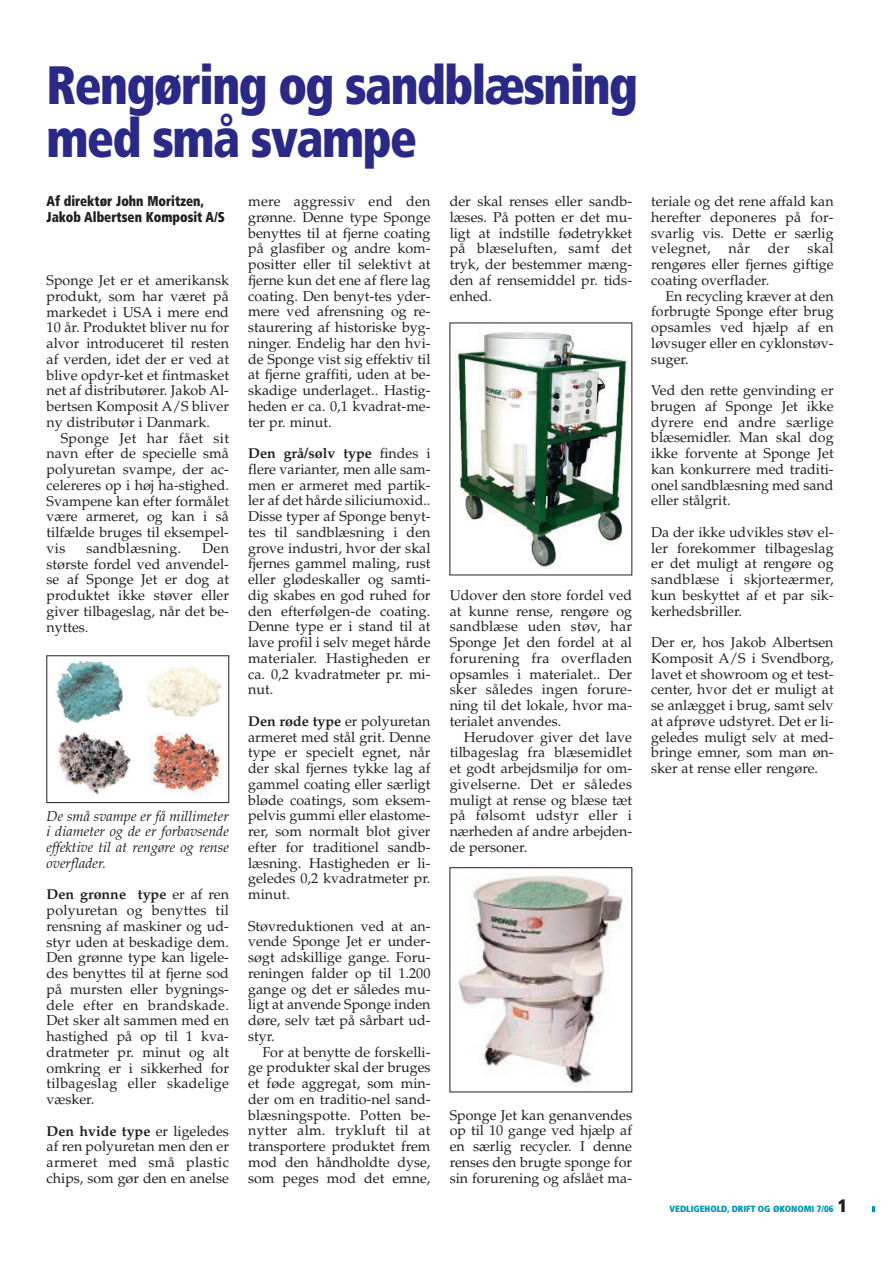
<style>
.page{position:relative;width:893px;height:1263px;background:#fff}
.page>*{position:absolute;margin:0;border:0;box-sizing:border-box;transform-origin:0 0}
.t1{font:900 condensed 54px/52.5px "Frutiger";letter-spacing:-.03em;color:#2a2a86;scale:.9 1}
.t2{font:14.25px/15.8px "Palatino";color:#231f20;text-align:justify}
.t3{font:italic 14.25px/15.8px "Palatino";color:#231f20;text-align:justify}
.t4{font:900 condensed 14.25px/15.8px "Frutiger";color:#231f20;scale:.9 1}
.t5{font:14.25px "Palatino";letter-spacing:.02em;color:#231f20}
.t6{font:900 condensed 9px "Frutiger";color:#0093b0}
.s1{font-weight:700}
.s2{font-size:18px;color:#231f20}
</style>
<div class="page">
<svg style="left:871px;top:1206px;width:3px;height:6px"></svg>
<img style="left:56px;top:660px;width:166px;height:135px">
<div style="left:47px;top:656px;width:182px;height:147px;border:1px solid #231f20"></div>
<img style="left:454px;top:332px;width:175px;height:237px">
<img style="left:456px;top:873px;width:170px;height:212px">
<h1 class="t1" style="left:47px;top:64px;width:658px">Rengøring og sandblæsning med små svampe</h1>
<p class="t4" style="left:47px;top:195px;width:200px">Af direktør John Moritzen,<br>Jakob Albertsen Komposit A/S</p>
<p class="t2" style="left:47px;top:274px;width:184px">Sponge Jet er et amerikansk produkt, som har været på markedet i USA i mere end 10 år. Produktet bliver nu for alvor introduceret til resten af verden, idet der er ved at blive opdyr-ket et fintmasket net af distributører. Jakob Al&shy;bertsen Komposit A/S bliver ny distributør i Danmark.</p>
<p class="t2" style="left:47px;top:432px;width:184px;text-indent:14px">Sponge Jet har fået sit navn efter de specielle små polyuretan svampe, der ac&shy;celereres op i høj ha-stighed.<br>Svampene kan efter formålet være armeret, og kan i så tilfælde bruges til eksempel&shy;vis</p>
<p class="t5" style="left:86px;top:542px;width:96px">sandblæsning.</p>
<p class="t2" style="left:47px;top:542px;width:184px;text-indent:156px">Den største fordel ved anvendel&shy;se af Sponge Jet er dog at produktet ikke støver eller giver tilbageslag, når det be&shy;nyttes.</p>
<p class="t3" style="left:47px;top:809px;width:184px">De små svampe er få millimeter i diameter og de er forbavsende effektive til at rengøre og rense overflader.</p>
<p class="t2" style="left:47px;top:888px;width:184px"><span class="s1">Den grønne type</span> er af ren polyuretan og benyttes til rensning af maskiner og ud&shy;styr uden at beskadige dem.<br>Den grønne type kan ligele&shy;des benyttes til at fjerne sod på mursten eller bygnings&shy;dele efter en brandskade.<br>Det sker alt sammen med en hastighed på op til 1 kva&shy;dratmeter pr. minut og alt omkring er i sikkerhed for tilbageslag eller skadelige væsker.</p>
<p class="t2" style="left:47px;top:1125px;width:184px"><span class="s1">Den hvide type</span> er ligeledes af ren polyuretan men den er armeret med små plastic chips, som gør den en anelse</p>
<p class="t2" style="left:248px;top:195px;width:184px">mere aggressiv end den grønne. Denne type Sponge benyttes til at fjerne coating på glasfiber og andre kom&shy;positter eller til selektivt at fjerne kun det ene af flere lag coating. Den benyt-tes yder&shy;mere ved afrensning og re&shy;staurering af historiske byg&shy;ninger. Endelig har den hvi&shy;de Sponge vist sig effektiv til at fjerne graffiti, uden at be&shy;skadige underlaget.. Hastig&shy;heden er ca. 0,1 kvadrat-me&shy;ter pr. minut.</p>
<p class="t2" style="left:248px;top:447px;width:184px"><span class="s1">Den grå/sølv type</span> findes i flere varianter, men alle sam&shy;men er armeret med partik&shy;ler af det hårde siliciumoxid..<br>Disse typer af Sponge benyt&shy;tes til sandblæsning i den grove industri, hvor der skal fjernes gammel maling, rust eller glødeskaller og samti&shy;dig skabes en god ruhed for den efterfølgen-de coating.<br>Denne type er i stand til at lave profil i selv meget hårde materialer. Hastigheden er ca. 0,2 kvadratmeter pr. mi&shy;nut.</p>
<p class="t2" style="left:248px;top:715px;width:184px"><span class="s1">Den røde type</span> er polyuretan armeret med stål grit. Denne type er specielt egnet, når der skal fjernes tykke lag af gammel coating eller særligt bløde coatings, som eksem&shy;pelvis gummi eller elastome&shy;rer, som normalt blot giver efter for traditionel sandb&shy;læsning. Hastigheden er li&shy;geledes 0,2 kvadratmeter pr. minut.</p>
<p class="t2" style="left:248px;top:919px;width:184px">Støvreduktionen ved at an&shy;vende Sponge Jet er under&shy;søgt adskillige gange. Foru&shy;reningen falder op til 1.200 gange og det er således mu&shy;ligt at anvende Sponge inden døre, selv tæt på sårbart ud&shy;styr.</p>
<p class="t2" style="left:248px;top:1045px;width:184px;text-indent:14px">For at benytte de forskelli&shy;ge produkter skal der bruges et føde aggregat, som min&shy;der om en traditio-nel sand&shy;blæsningspotte. Potten be&shy;nytter alm. trykluft til at transportere produktet frem mod den håndholdte dyse, som peges mod det emne,</p>
<p class="t2" style="left:449px;top:195px;width:184px">der skal renses eller sandb&shy;læses. På potten er det mu&shy;ligt at indstille fødetrykket på blæseluften, samt det tryk, der bestemmer mæng&shy;den af rensemiddel pr. tids&shy;enhed.</p>
<p class="t2" style="left:449px;top:589px;width:184px">Udover den store fordel ved at kunne rense, rengøre og sandblæse uden støv, har Sponge Jet den fordel at al forurening fra overfladen opsamles i materialet.. Der sker således ingen forure&shy;ning til det lokale, hvor ma&shy;terialet anvendes.</p>
<p class="t2" style="left:449px;top:730px;width:184px;text-indent:14px">Herudover giver det lave tilbageslag fra blæsemidlet et godt arbejdsmiljø for om&shy;givelserne. Det er således muligt at rense og blæse tæt på følsomt udstyr eller i nærheden af andre arbejden&shy;de personer.</p>
<p class="t2" style="left:449px;top:1108px;width:184px">Sponge Jet kan genanvendes op til 10 gange ved hjælp af en særlig recycler. I denne renses den brugte sponge for sin forurening og afslået ma-</p>
<p class="t2" style="left:651px;top:195px;width:184px">teriale og det rene affald kan herefter deponeres på for&shy;svarlig vis. Dette er særlig velegnet,</p>
<p class="t2" style="left:651px;top:242px;width:184px;text-indent:156px">skal rengøres eller fjernes giftige coating overflader.</p>
<p class="t2" style="left:651px;top:289px;width:184px;text-indent:14px">En recycling kræver at den forbrugte Sponge efter brug opsamles ved hjælp af en løvsuger eller en cyklonstøv&shy;suger.</p>
<p class="t2" style="left:651px;top:384px;width:184px">Ved den rette genvinding er brugen af Sponge Jet ikke dyrere end andre særlige blæsemidler. Man skal dog ikke forvente at Sponge Jet kan konkurrere med traditi&shy;onel sandblæsning med sand eller stålgrit.</p>
<p class="t2" style="left:651px;top:526px;width:184px">Da der ikke udvikles støv el&shy;ler forekommer tilbageslag er det muligt at rengøre og sandblæse i skjorteærmer, kun beskyttet af et par sik&shy;kerhedsbriller.</p>
<p class="t2" style="left:651px;top:636px;width:184px">Der er, hos Jakob Albertsen Komposit A/S i Svendborg, lavet et showroom og et test&shy;center, hvor det er muligt at se anlægget i brug, samt selv at afprøve udstyret. Det er li&shy;geledes muligt selv at med&shy;bringe emner, som man øn&shy;sker at rense eller rengøre.</p>
<p class="t2" style="left:728px;top:242px;width:23px">når</p>
<p class="t2" style="left:768px;top:242px;width:23px">der</p>
<p class="t6" style="left:669px;top:1205px;width:179px">VEDLIGEHOLD, DRIFT OG ØKONOMI 7/06 <span class="s2">1</span></p>
</div>
